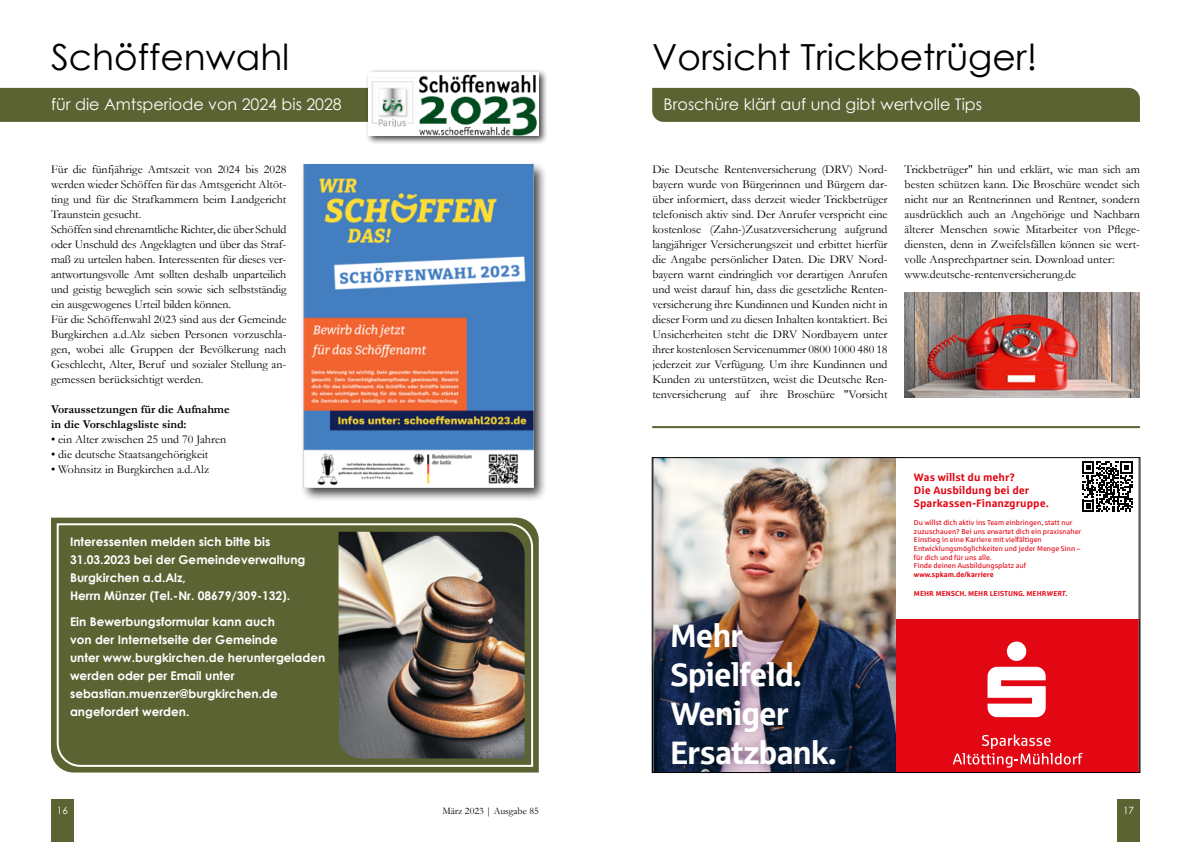
<style>
.page{position:relative;width:1191px;height:842px;background:#fff}
.page>*{position:absolute;margin:0;border:0;box-sizing:border-box;transform-origin:0 0}
.t1{font:36px "Century Gothic";color:#000}
.t2{font:32.5px/39px "Sparkasse Head";color:#fff}
.t3{font:16px "Century Gothic";color:#fff}
.t4{font:12px/15px "Garamond";color:#000}
.t5{font:700 12px/18px "Century Gothic";color:#fff}
.t6{font:700 12px/15px "Garamond";color:#000}
.t7{font:700 10.8px/13px "Sparkasse Rg";color:#e30613}
.t8{font:10px "Garamond";color:#000}
.t9{font:10px "Century Gothic";color:#fff}
.t10{font:7.2px/8.7px "Sparkasse Rg";color:#e30613}
.t11{font:700 7.2px "Sparkasse Rg";color:#e30613}
.s1{font-style:italic}
</style>
<div class="page">
<div style="left:51px;top:799px;width:23px;height:43px;background:#5a6331"></div>
<div style="left:1117px;top:799px;width:23px;height:43px;background:#5a6331"></div>
<div style="left:0;top:88px;width:365px;height:34px;background:#5a6331"></div>
<svg style="left:51px;top:518px;width:488px;height:254px;background:#606939"></svg>
<div style="left:56px;top:522px;width:478px;height:246px;background:#5a6331"></div>
<div style="left:365px;top:68px;width:183px;height:77px;background:#000;opacity:.75"></div>
<img style="left:369px;top:72px;width:170px;height:64px">
<div style="left:300px;top:162px;width:247px;height:340px;background:#000;opacity:.75"></div>
<img style="left:303px;top:165px;width:230px;height:323px">
<div style="left:652px;top:88px;width:488px;height:34px;background:#5a6331"></div>
<img style="left:653px;top:459px;width:485px;height:312px">
<div style="left:651px;top:457px;width:489px;height:316px;border:1px solid #000"></div>
<hr style="left:652px;top:426px;width:488px;height:2px;background:#5a6331">
<img style="left:904px;top:293px;width:236px;height:105px">
<img style="left:338px;top:532px;width:186px;height:226px">
<h1 class="t1" style="left:51px;top:31px;width:240px">Schöffenwahl</h1>
<h3 class="t3" style="left:51px;top:93px;width:292px">für die Amtsperiode von 2024 bis 2028</h3>
<p class="t4" style="left:51px;top:161px;width:237px">Für die fünfjährige Amtszeit von 2024 bis 2028 werden wieder Schöffen für das Amtsgericht Altöt&shy;ting und für die Strafkammern beim Landgericht Traunstein gesucht.<br>Schöffen sind ehrenamtliche Richter, die über Schuld oder Unschuld des Angeklagten und über das Straf&shy;maß zu urteilen haben. Interessenten für dieses ver&shy;antwortungsvolle Amt sollten deshalb unparteilich und geistig beweglich sein sowie sich selbstständig ein ausgewogenes Urteil bilden können.<br>Für die Schöffenwahl 2023 sind aus der Gemeinde Burgkirchen a.d.Alz sieben Personen vorzuschla&shy;gen, wobei alle Gruppen der Bevölkerung nach Geschlecht, Alter, Beruf und sozialer Stellung an&shy;gemessen berücksichtigt werden.</p>
<p class="t6" style="left:51px;top:401px;width:180px">Voraussetzungen für die Aufnahme in die Vorschlagsliste sind:</p>
<p class="t4" style="left:51px;top:431px;width:177px">• ein Alter zwischen 25 und 70 Jahren</p>
<p class="t4" style="left:51px;top:446px;width:159px">• die deutsche Staatsangehörigkeit</p>
<p class="t4" style="left:51px;top:461px;width:160px">• Wohnsitz in Burgkirchen a.d.Alz</p>
<p class="t5" style="left:70px;top:532px;width:237px">Interessenten melden sich bitte bis 31.03.2023 bei der Gemeindeverwaltung Burgkirchen a.d.Alz,<br>Herrn Münzer (Tel.-Nr. 08679/309-132).</p>
<p class="t5" style="left:70px;top:612px;width:257px">Ein Bewerbungsformular kann auch<br>von der Internetseite der Gemeinde<br>unter www.burgkirchen.de heruntergeladen werden oder per Email unter sebastian.muenzer@burgkirchen.de angefordert werden.</p>
<h1 class="t1" style="left:652px;top:31px;width:386px">Vorsicht Trickbetrüger!</h1>
<h3 class="t3" style="left:663px;top:93px;width:320px">Broschüre klärt auf und gibt wertvolle Tips</h3>
<p class="t4" style="left:652px;top:161px;width:237px;text-align:justify">Die Deutsche Rentenversicherung (DRV) Nord&shy;bayern wurde von Bürgerinnen und Bürgern dar&shy;über informiert, dass derzeit wieder Trickbetrüger telefonisch aktiv sind. Der Anrufer verspricht eine kostenlose (Zahn-)Zusatzversicherung aufgrund langjähriger Versicherungszeit und erbittet hierfür die Angabe persönlicher Daten. Die DRV Nord&shy;bayern warnt eindringlich vor derartigen Anrufen und weist darauf hin, dass die gesetzliche Renten&shy;versicherung ihre Kundinnen und Kunden nicht in dieser Form und zu diesen Inhalten kontaktiert. Bei Unsicherheiten steht die DRV Nordbayern unter ihrer kostenlosen Servicenummer 0800 1000 480 18 jederzeit zur Verfügung. Um ihre Kundinnen und Kunden zu unterstützen, weist die Deutsche Ren&shy;tenversicherung auf ihre Broschüre "Vorsicht</p>
<p class="t4" style="left:904px;top:161px;width:237px">Trickbetrüger" hin und erklärt, wie man sich am besten schützen kann. Die Broschüre wendet sich nicht nur an Rentnerinnen und Rentner, sondern ausdrücklich auch an Angehörige und Nachbarn älterer Menschen sowie Mitarbeiter von Pflege&shy;diensten, denn in Zweifelsfällen können sie wert&shy;volle Ansprechpartner sein. Download unter: www.deutsche-rentenversicherung.de</p>
<h2 class="t2" style="left:670px;top:615px;width:167px">Mehr<br>Spielfeld.<br>Weniger<br>Ersatzbank.</h2>
<p class="t7" style="left:914px;top:470px;width:136px">Was willst du mehr?<br>Die Ausbildung bei der<br>Sparkassen-Finanzgruppe.</p>
<p class="t10" style="left:914px;top:518px;width:169px">Du willst dich aktiv ins Team einbringen, statt nur zuzuschauen? Bei uns erwartet dich ein praxisnaher Einstieg in eine Karriere mit vielfältigen Entwicklungsmöglichkeiten und jeder Menge Sinn – für dich und für uns alle.<br>Finde deinen Ausbildungsplatz auf</p>
<p class="t11" style="left:914px;top:570px;width:81px">www.spkam.de/karriere</p>
<p class="t11" style="left:914px;top:588px;width:155px">MEHR MENSCH. MEHR LEISTUNG. MEHR<span class="s1">WERT</span>.</p>
<p class="t9" style="left:57px;top:803px;width:13px">16</p>
<p class="t8" style="left:442px;top:804px;width:98px">März 2023 | Ausgabe 85</p>
<p class="t9" style="left:1123px;top:803px;width:13px">17</p>
</div>
